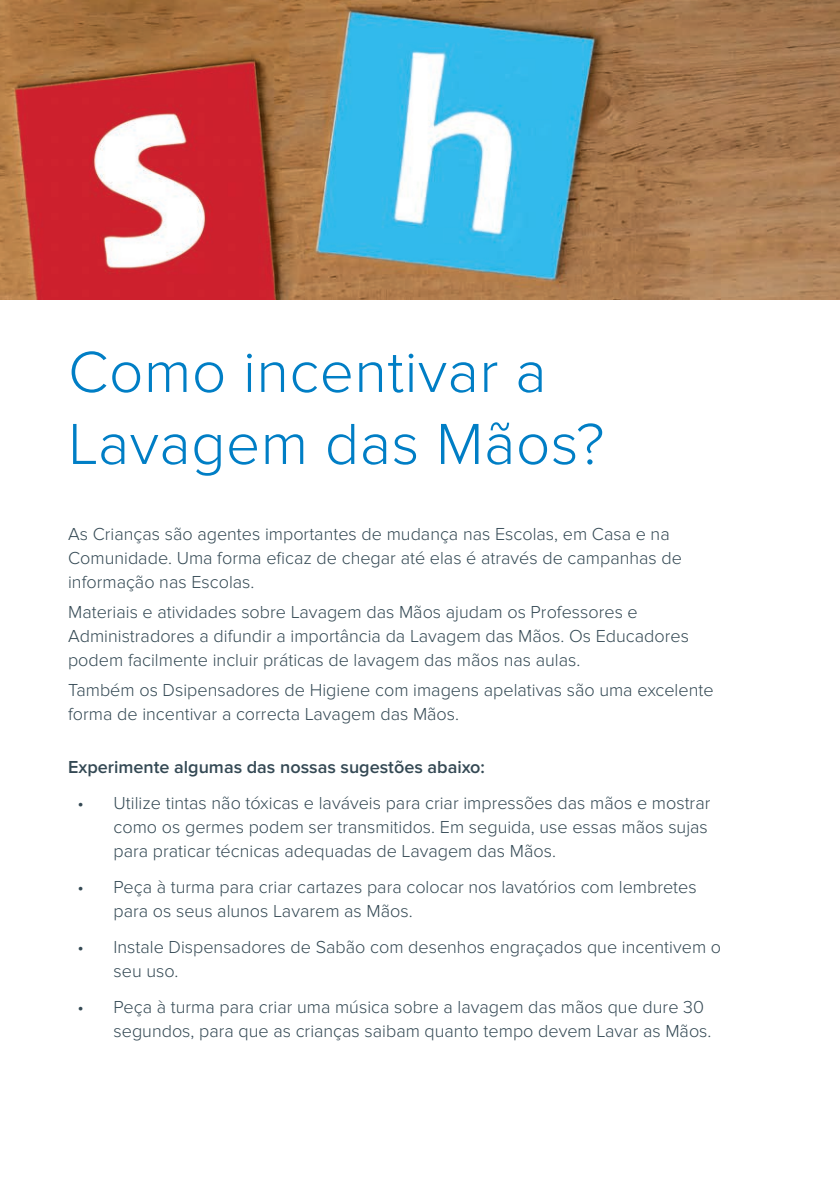
<style>
.page{position:relative;width:840px;height:1191px;background:#fff}
.page>*{position:absolute;margin:0;border:0;box-sizing:border-box;transform-origin:0 0}
.t1{font:300 60px/72px "Proxima Nova";letter-spacing:.01em;color:#007ec5}
.t2{font:300 18px/24px "Proxima Nova";color:#344954}
.t3{font:600 18px "Proxima Nova";color:#344954}
</style>
<div class="page">
<img style="left:0;top:0;width:839px;height:300px">
<h1 class="t1" style="left:68px;top:337px;width:537px">Como incentivar a<br>Lavagem das Mãos?</h1>
<p class="t2" style="left:68px;top:522px;width:615px">As Crianças são agentes importantes de mudança nas Escolas, em Casa e na<br>Comunidade. Uma forma eficaz de chegar até elas é através de campanhas de informação nas Escolas.</p>
<p class="t2" style="left:68px;top:600px;width:622px">Materiais e atividades sobre Lavagem das Mãos ajudam os Professores e<br>Administradores a difundir a importância da Lavagem das Mãos. Os Educadores podem facilmente incluir práticas de lavagem das mãos nas aulas.</p>
<p class="t2" style="left:68px;top:678px;width:646px">Também os Dsipensadores de Higiene com imagens apelativas são uma excelente forma de incentivar a correcta Lavagem das Mãos.</p>
<p class="t3" style="left:68px;top:759px;width:418px">Experimente algumas das nossas sugestões abaixo:</p>
<p class="t2" style="left:113px;top:791px;width:598px;text-indent:-36px">• Utilize tintas não tóxicas e laváveis para criar impressões das mãos e mostrar como os germes podem ser transmitidos. Em seguida, use essas mãos sujas para praticar técnicas adequadas de Lavagem das Mãos.</p>
<p class="t2" style="left:113px;top:875px;width:584px;text-indent:-36px">• Peça à turma para criar cartazes para colocar nos lavatórios com lembretes para os seus alunos Lavarem as Mãos.</p>
<p class="t2" style="left:113px;top:935px;width:608px;text-indent:-36px">• Instale Dispensadores de Sabão com desenhos engraçados que incentivem o seu uso.</p>
<p class="t2" style="left:113px;top:995px;width:599px;text-indent:-36px">• Peça à turma para criar uma música sobre a lavagem das mãos que dure 30 segundos, para que as crianças saibam quanto tempo devem Lavar as Mãos.</p>
</div>
